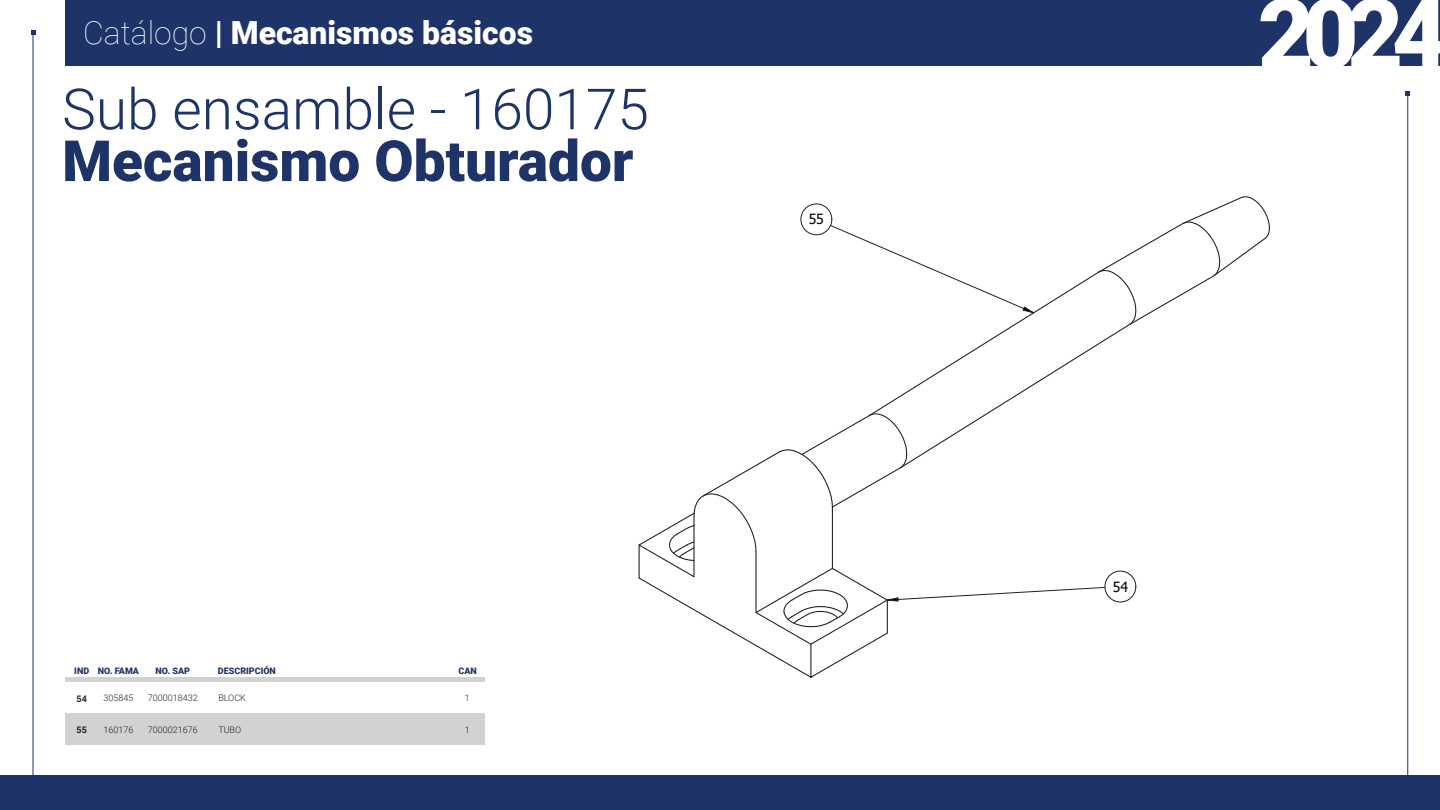
<style>
.page{position:relative;width:1440px;height:810px;background:#fff}
.page>*{position:absolute;margin:0;border:0;box-sizing:border-box;transform-origin:0 0}
.t1{font:900 97.12px "Roboto";color:#fff}
.t2{font:300 56.85px "Roboto";color:#1e3468}
.t3{font:900 56.85px "Roboto";color:#1e3468}
.t4{font:900 31.88px "Roboto";color:#fff}
.t5{font:14.02px "Tahoma";color:#040503}
.t6{font:300 9px "Roboto";color:#231f20}
.t7{font:900 9px "Roboto";color:#1e3468}
.t8{font:700 9px "Roboto";color:#231f20}
.s1{font-weight:100}
</style>
<div class="page">
<div style="left:65px;top:677px;width:420px;height:5px;background:#d1d2d4"></div>
<div style="left:65px;top:713px;width:420px;height:32px;background:#d1d2d4"></div>
<div style="left:65px;top:0;width:1375px;height:66px;background:#1e3468"></div>
<div style="left:0;top:776px;width:1440px;height:34px;background:#1e3468"></div>
<svg style="left:638px;top:196px;width:632px;height:482px"></svg>
<div style="left:1105px;top:571px;width:31px;height:31px;border:1px solid #231f20;border-radius:50%"></div>
<hr style="left:33px;top:32px;width:1px;height:756px;background:#1e3468">
<svg style="left:31px;top:30px;width:4px;height:5px"></svg>
<hr style="left:1407px;top:93px;width:1px;height:712px;background:#1e3468">
<svg style="left:1405px;top:91px;width:5px;height:5px"></svg>
<h3 class="t4" style="left:83px;top:10px;width:451px"><span class="s1">Catálogo</span> | Mecanismos básicos</h3>
<h2 class="t2" style="left:62px;top:69px;width:588px">Sub ensamble - 160175</h2>
<h2 class="t3" style="left:62px;top:121px;width:573px">Mecanismo Obturador</h2>
<h3 class="t5" style="left:809px;top:210px;width:17px">55</h3>
<p class="t7" style="left:74px;top:664px;width:66px">IND NO. FAMA</p>
<p class="t7" style="left:156px;top:664px;width:36px">NO. SAP</p>
<p class="t7" style="left:218px;top:664px;width:59px">DESCRIPCIÓN</p>
<p class="t7" style="left:458px;top:664px;width:20px">CAN</p>
<p class="t8" style="left:77px;top:692px;width:12px">54</p>
<p class="t8" style="left:77px;top:724px;width:12px">55</p>
<p class="t6" style="left:103px;top:692px;width:31px">305845</p>
<p class="t6" style="left:103px;top:723px;width:31px">160176</p>
<p class="t6" style="left:148px;top:692px;width:51px">7000018432</p>
<p class="t6" style="left:148px;top:723px;width:51px">7000021676</p>
<p class="t6" style="left:218px;top:692px;width:29px">BLOCK</p>
<p class="t6" style="left:218px;top:723px;width:24px">TUBO</p>
<p class="t6" style="left:465px;top:692px;width:6px">1</p>
<p class="t6" style="left:465px;top:723px;width:6px">1</p>
<h1 class="t1" style="left:1258px;top:-34px;width:192px">2024</h1>
<h3 class="t5" style="left:1113px;top:577px;width:17px">54</h3>
</div>
